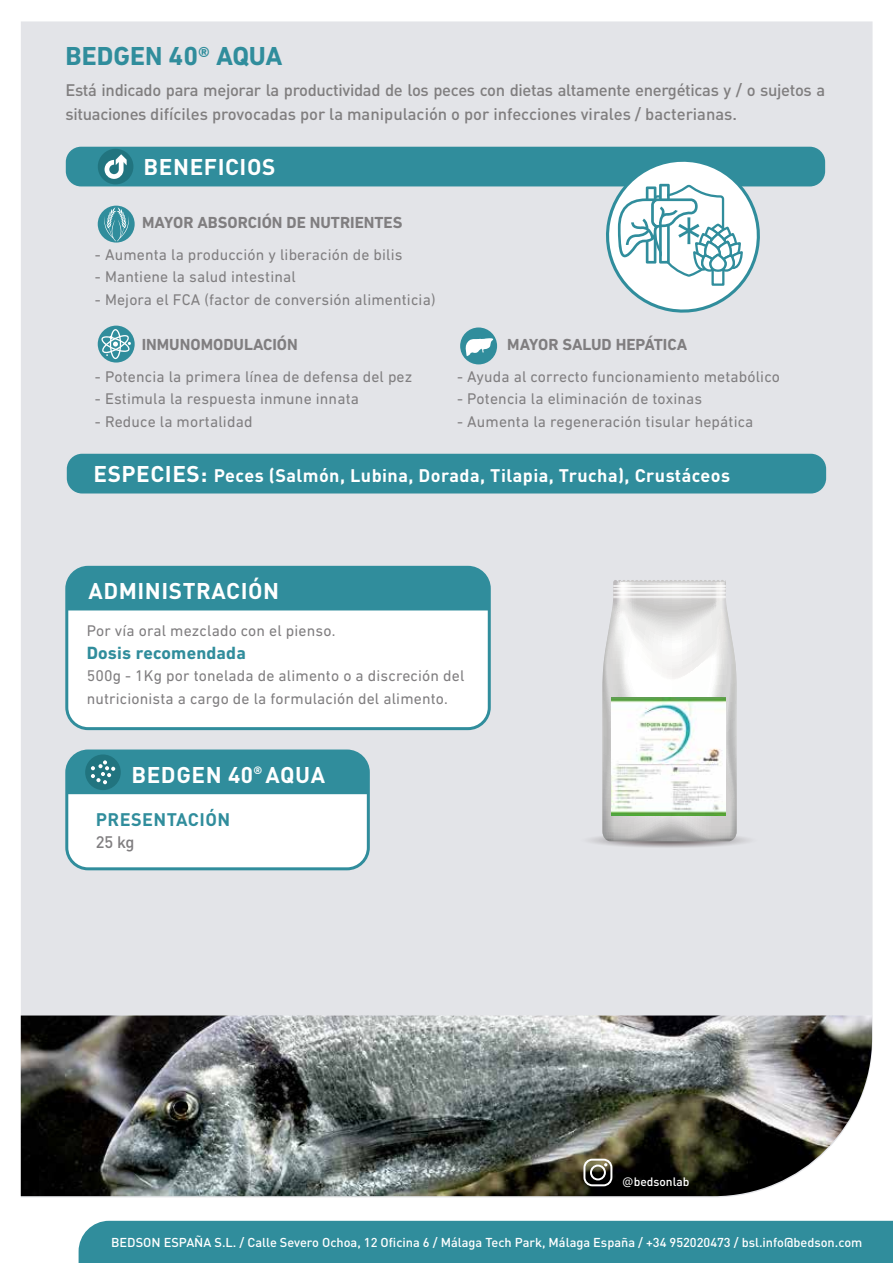
<style>
.page{position:relative;width:893px;height:1263px;background:#fff}
.page>*{position:absolute;margin:0;border:0;box-sizing:border-box;transform-origin:0 0}
.t1{font:700 26.55px "DIN Next LT Pro";color:#308d9c}
.t2{font:700 22.5px "DIN Pro";letter-spacing:.025em;color:#fff}
.t3{font:700 18px "DIN Pro";letter-spacing:.025em;color:#fff}
.t4{font:700 18px "DIN Next LT Pro";letter-spacing:.01em;color:#308d9c}
.t5{font:700 18px "DIN Pro";letter-spacing:.025em;color:#308d9c}
.t6{font:500 16.5px/24px "DIN Pro";letter-spacing:-.02em;color:#807e7f}
.t7{font:500 16.5px "DIN Pro";color:#807e80}
.t8{font:700 16.35px "DIN Next LT Pro";color:#807e80}
.t9{font:15.75px/22.5px "DIN Next LT Pro";letter-spacing:.01em;color:#807e80}
.t10{font:500 12.75px "DIN Pro";color:#fff}
.t11{font:500 12px "DIN Pro";color:#fff}
.s1{font-size:22.5px}
.s2{font-family:"Myanmar Text";font-weight:400}
</style>
<div class="page">
<div style="left:21px;top:21px;width:851px;height:1176px;background:#e3e4e8"></div>
<div style="left:460px;top:327px;width:37px;height:37px;background:#308d9c;border-radius:50%"></div>
<svg style="left:465px;top:338px;width:28px;height:18px"></svg>
<div style="left:98px;top:206px;width:37px;height:37px;background:#308d9c;border-radius:50%"></div>
<svg style="left:104px;top:207px;width:25px;height:35px"></svg>
<div style="left:98px;top:326px;width:37px;height:36px;background:#308d9c;border-radius:50%"></div>
<svg style="left:101px;top:329px;width:30px;height:30px"></svg>
<div style="left:79px;top:1221px;width:814px;height:42px;background:#308d9c"></div>
<div style="left:67px;top:751px;width:301px;height:118px;background:#fff;border-radius:21px"></div>
<div style="left:65px;top:749px;width:305px;height:121px;border:3px solid #308d9c;border-radius:21px"></div>
<svg style="left:67px;top:751px;width:301px;height:43px;background:#328d9b"></svg>
<div style="left:66px;top:147px;width:759px;height:39px;background:#308d9c;border-radius:15px"></div>
<div style="left:98px;top:149px;width:35px;height:35px;background:#21747f;border-radius:50%"></div>
<svg style="left:105px;top:154px;width:22px;height:25px"></svg>
<svg style="left:601px;top:161px;width:164px;height:156px"></svg>
<img style="left:21px;top:1015px;width:851px;height:181px">
<div style="left:67px;top:454px;width:759px;height:39px;background:#308d9c;border-radius:15px"></div>
<div style="left:67px;top:567px;width:422px;height:162px;background:#fff;border-radius:21px"></div>
<div style="left:65px;top:566px;width:426px;height:164px;border:3px solid #308d9c;border-radius:21px"></div>
<div style="left:67px;top:567px;width:422px;height:43px;background:#308d9c"></div>
<svg style="left:558px;top:830px;width:221px;height:20px;background:#ceced1"></svg>
<svg style="left:602px;top:580px;width:135px;height:261px"></svg>
<svg style="left:613px;top:589px;width:113px;height:3px"></svg>
<svg style="left:613px;top:586px;width:113px;height:3px"></svg>
<svg style="left:613px;top:592px;width:113px;height:5px"></svg>
<svg style="left:613px;top:597px;width:113px;height:4px"></svg>
<img style="left:612px;top:697px;width:113px;height:118px">
<svg style="left:583px;top:1159px;width:29px;height:27px"></svg>
<h1 class="t1" style="left:66px;top:40px;width:218px">BEDGEN 40® AQUA</h1>
<p class="t6" style="left:66px;top:76px;width:761px">Está indicado para mejorar la productividad de los peces con dietas altamente energéticas y / o sujetos a situaciones difíciles provocadas por la manipulación o por infecciones virales / bacterianas.</p>
<h2 class="t2" style="left:144px;top:149px;width:133px">BENEFICIOS</h2>
<p class="t8" style="left:142px;top:213px;width:262px">MAYOR ABSORCIÓN DE NUTRIENTES</p>
<p class="t9" style="left:95px;top:243px;width:309px">- Aumenta la producción y liberación de bilis</p>
<p class="t9" style="left:95px;top:266px;width:202px">- Mantiene la salud intestinal</p>
<p class="t9" style="left:95px;top:288px;width:342px">- Mejora el FCA (factor de conversión alimenticia)</p>
<p class="t8" style="left:142px;top:335px;width:158px">INMUNOMODULACIÓN</p>
<p class="t9" style="left:95px;top:365px;width:319px">- Potencia la primera línea de defensa del pez</p>
<p class="t9" style="left:95px;top:387px;width:266px">- Estimula la respuesta inmune innata</p>
<p class="t9" style="left:95px;top:410px;width:159px">- Reduce la mortalidad</p>
<p class="t8" style="left:507px;top:335px;width:181px">MAYOR SALUD HEPÁTICA</p>
<p class="t9" style="left:457px;top:365px;width:324px">- Ayuda al correcto funcionamiento metabólico</p>
<p class="t9" style="left:457px;top:387px;width:247px">- Potencia la eliminación de toxinas</p>
<p class="t9" style="left:457px;top:410px;width:298px">- Aumenta la regeneración tisular hepática</p>
<p class="t3" style="left:94px;top:461px;width:638px"><span class="s1">ESPECIES:</span> Peces (Salmón, Lubina, Dorada, Tilapia, Trucha), Crustáceos</p>
<h2 class="t2" style="left:88px;top:572px;width:192px">ADMINISTRACIÓN</h2>
<p class="t9" style="left:87px;top:619px;width:250px">Por vía oral mezclado con el pienso.</p>
<p class="t4" style="left:87px;top:642px;width:161px">Dosis recomendada</p>
<p class="t9" style="left:87px;top:664px;width:379px">500g - 1Kg por tonelada de alimento o a discreción del nutricionista a cargo de la formulación del alimento.</p>
<h2 class="t2" style="left:131px;top:756px;width:195px">BEDGEN 40<sup>®</sup> AQUA</h2>
<p class="t5" style="left:96px;top:804px;width:136px">PRESENTACIÓN</p>
<p class="t7" style="left:96px;top:829px;width:40px">25 kg</p>
<p class="t11" style="left:622px;top:1172px;width:69px"><span class="s2">@</span>bedsonlab</p>
<p class="t10" style="left:111px;top:1232px;width:753px">BEDSON ESPAÑA S.L. / Calle Severo Ochoa, 12 Oficina 6 / Málaga Tech Park, Málaga España / +34 952020473 / bsl.info@bedson.com</p>
</div>
